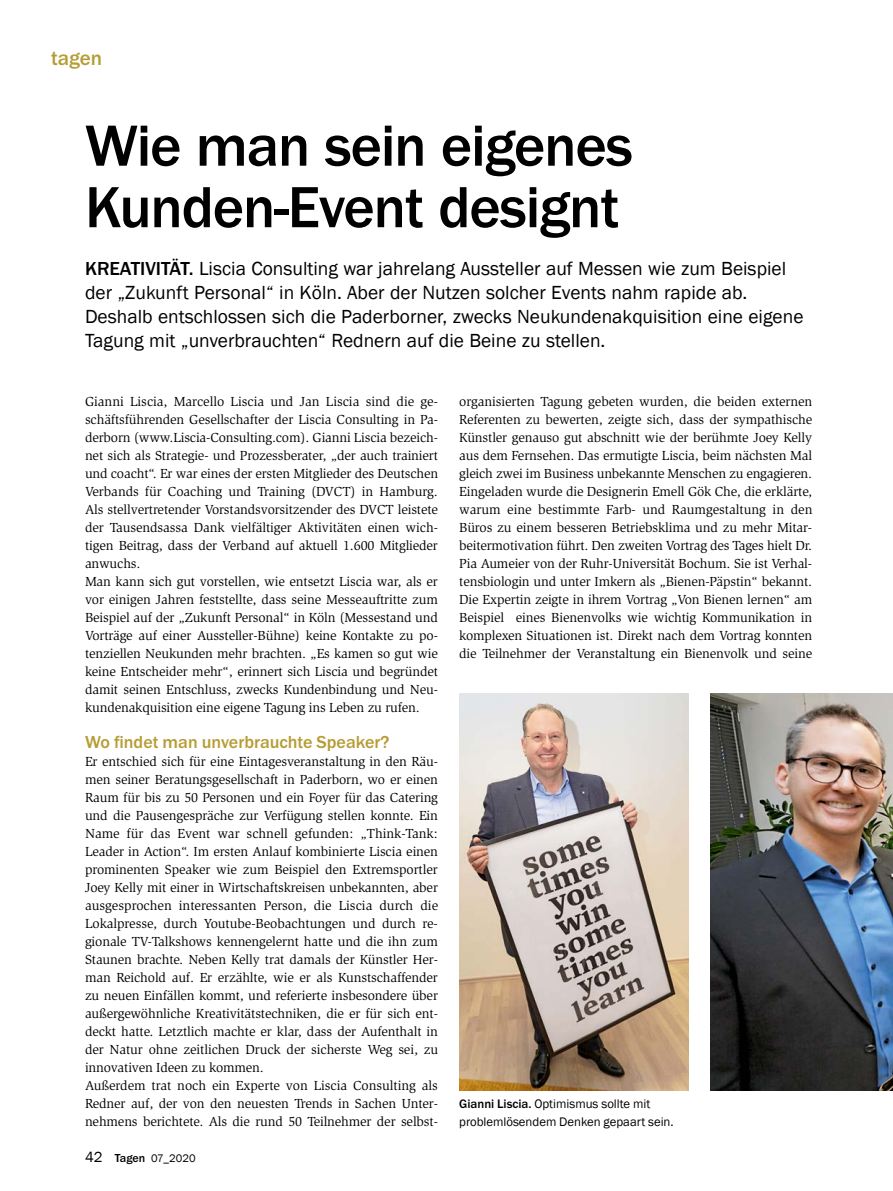
<style>
.page{position:relative;width:893px;height:1191px;background:#fff}
.page>*{position:absolute;margin:0;border:0;box-sizing:border-box;transform-origin:0 0}
.t1{font:500 60px/61.5px "Franklin Goth EF";letter-spacing:-.02em;color:#000}
.t2{font:500 21px "Franklin Goth EF";color:#b69c34}
.t3{font:19.5px/24px "Franklin Gothic";color:#000}
.t4{font:500 18px "Franklin Goth EF";color:#b69c34}
.t5{font:13.5px/18px "Slimbach Std";letter-spacing:-.01em;color:#000}
.t6{font:12.75px/18px "Franklin Gothic";color:#000}
.t7{font:11.25px "Franklin Gothic";color:#000}
.s1{font-family:"Franklin Goth EF";font-weight:500}
.s2{font-size:15px}
.s3{font-family:"Franklin Goth EF";font-weight:500;font-size:12px}
</style>
<div class="page">
<img style="left:710px;top:694px;width:183px;height:396px">
<img style="left:459px;top:694px;width:230px;height:396px">
<h2 class="t2" style="left:51px;top:46px;width:53px">tagen</h2>
<h1 class="t1" style="left:85px;top:116px;width:549px">Wie man sein eigenes<br>Kunden-Event designt</h1>
<p class="t3" style="left:85px;top:257px;width:720px"><span class="s1">KREATIVITÄT.</span> Liscia Consulting war jahrelang Aussteller auf Messen wie zum Beispiel der „Zukunft Personal“ in Köln. Aber der Nutzen solcher Events nahm rapide ab.<br>Deshalb entschlossen sich die Paderborner, zwecks Neukundenakquisition eine eigene Tagung mit „unverbrauchten“ Rednern auf die Beine zu stellen.</p>
<p class="t5" style="left:85px;top:392px;width:355px">Gianni Liscia, Marcello Liscia und Jan Liscia sind die ge&shy;schäftsführenden Gesellschafter der Liscia Consulting in Pa&shy;derborn (www.Liscia-Consulting.com). Gianni Liscia bezeich&shy;net sich als Strategie- und Prozessberater, „der auch trainiert und coacht“. Er war eines der ersten Mitglieder des Deutschen Verbands für Coaching und Training (DVCT) in Hamburg.<br>Als stellvertretender Vorstandsvorsitzender des DVCT leistete der Tausendsassa Dank vielfältiger Aktivitäten einen wich&shy;tigen Beitrag, dass der Verband auf aktuell 1.600 Mitglieder anwuchs.<br>Man kann sich gut vorstellen, wie entsetzt Liscia war, als er vor einigen Jahren feststellte, dass seine Messeauftritte zum Beispiel auf der „Zukunft Personal“ in Köln (Messestand und Vorträge auf einer Aussteller-Bühne) keine Kontakte zu po&shy;tenziellen Neukunden mehr brachten. „Es kamen so gut wie keine Entscheider mehr“, erinnert sich Liscia und begründet damit seinen Entschluss, zwecks Kundenbindung und Neu&shy;kundenakquisition eine eigene Tagung ins Leben zu rufen.</p>
<h3 class="t4" style="left:85px;top:732px;width:306px">Wo findet man unverbrauchte Speaker?</h3>
<p class="t5" style="left:85px;top:752px;width:355px">Er entschied sich für eine Eintagesveranstaltung in den Räu&shy;men seiner Beratungsgesellschaft in Paderborn, wo er einen Raum für bis zu 50 Personen und ein Foyer für das Catering und die Pausengespräche zur Verfügung stellen konnte. Ein Name für das Event war schnell gefunden: „Think-Tank:<br>Leader in Action“. Im ersten Anlauf kombinierte Liscia einen prominenten Speaker wie zum Beispiel den Extremsportler Joey Kelly mit einer in Wirtschaftskreisen unbekannten, aber ausgesprochen interessanten Person, die Liscia durch die Lokalpresse, durch Youtube-Beobachtungen und durch re&shy;gionale TV-Talkshows kennengelernt hatte und die ihn zum Staunen brachte. Neben Kelly trat damals der Künstler Her&shy;man Reichold auf. Er erzählte, wie er als Kunstschaffender zu neuen Einfällen kommt, und referierte insbesondere über außergewöhnliche Kreativitätstechniken, die er für sich ent&shy;deckt hatte. Letztlich machte er klar, dass der Aufenthalt in der Natur ohne zeitlichen Druck der sicherste Weg sei, zu innovativen Ideen zu kommen.<br>Außerdem trat noch ein Experte von Liscia Consulting als Redner auf, der von den neuesten Trends in Sachen Unter&shy;nehmens berichtete. Als die rund 50 Teilnehmer der selbst-</p>
<p class="t7" style="left:85px;top:1151px;width:112px"><span class="s2">42</span> <span class="s3">Tagen</span> 07_2020</p>
<p class="t5" style="left:459px;top:392px;width:355px;text-align:justify">organisierten Tagung gebeten wurden, die beiden externen Referenten zu bewerten, zeigte sich, dass der sympathische Künstler genauso gut abschnitt wie der berühmte Joey Kelly aus dem Fernsehen. Das ermutigte Liscia, beim nächsten Mal gleich zwei im Business unbekannte Menschen zu engagieren.<br>Eingeladen wurde die Designerin Emell Gök Che, die erklärte, warum eine bestimmte Farb- und Raumgestaltung in den Büros zu einem besseren Betriebsklima und zu mehr Mitar&shy;beitermotivation führt. Den zweiten Vortrag des Tages hielt Dr.<br>Pia Aumeier von der Ruhr-Universität Bochum. Sie ist Verhal&shy;tensbiologin und unter Imkern als „Bienen-Päpstin“ bekannt.<br>Die Expertin zeigte in ihrem Vortrag „Von Bienen lernen“ am Beispiel eines Bienenvolks wie wichtig Kommunikation in komplexen Situationen ist. Direkt nach dem Vortrag konnten die Teilnehmer der Veranstaltung ein Bienenvolk und seine</p>
<p class="t6" style="left:459px;top:1095px;width:216px"><span class="s1">Gianni Liscia.</span> Optimismus sollte mit problemlösendem Denken gepaart sein.</p>
</div>
